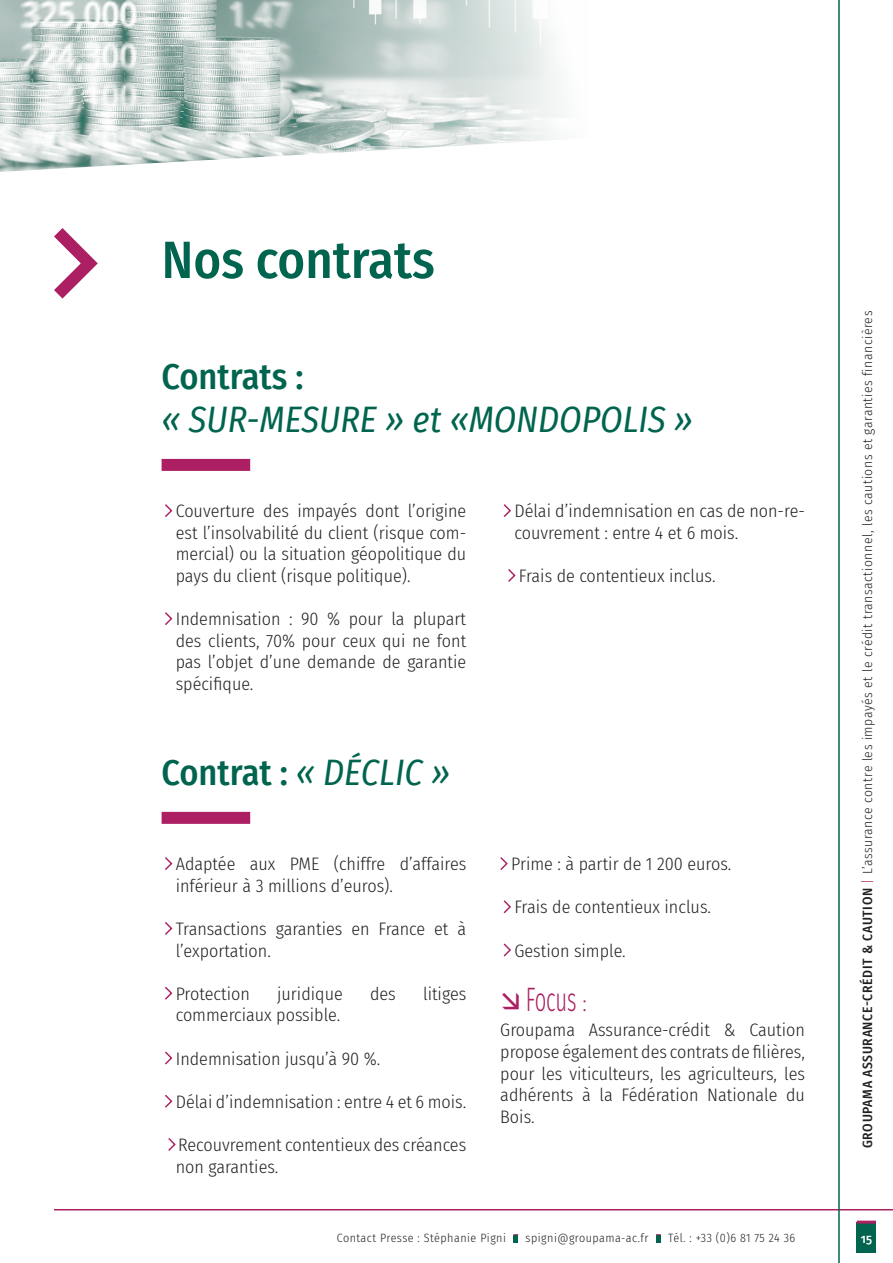
<style>
.page{position:relative;width:893px;height:1263px;background:#fff}
.page>*{position:absolute;margin:0;border:0;box-sizing:border-box;transform-origin:0 0}
.Titre_section{font:500 52.5px "Fira Sans Condensed";color:#00644e}
.Titre{font:italic 36px "Fira Sans Condensed";color:#00644e}
.Titre-2{font:500 36px "Fira Sans Condensed";color:#00644e}
.t1{font:300 33.75px "Fira Sans Condensed";letter-spacing:-.005em;color:#ac1f62;scale:.67 1}
.Paragraphe_2_lignes{font:300 18px/21.6px "Fira Sans Condensed";color:#231f20}
.t2{font:300 13.5px "Fira Sans Condensed";letter-spacing:.04em;color:#231f20}
.t3{font:500 12.75px "Fira Sans Condensed";color:#fff}
.t4{font:300 12px "Fira Sans Condensed";letter-spacing:.04em;color:#231f20}
.s1{font-weight:400;font-style:italic}
.s2{font-size:22.5px}
.s3{font-weight:500}
.s4{color:#ac1f62}
</style>
<div class="page">
<div style="left:857px;top:1222px;width:19px;height:31px;background:#00644e"></div>
<hr style="left:857px;top:1220px;width:19px;height:3px;background:#ac1f62">
<hr style="left:54px;top:1209px;width:839px;height:1px;background:#ac1f62">
<hr style="left:838px;top:0;width:2px;height:1263px;background:#00644e">
<svg style="left:513px;top:1234px;width:5px;height:8px"></svg>
<svg style="left:656px;top:1234px;width:5px;height:8px"></svg>
<svg style="left:54px;top:228px;width:44px;height:71px"></svg>
<img style="left:0;top:0;width:565px;height:172px">
<div style="left:162px;top:459px;width:88px;height:12px;background:#ac1f62"></div>
<svg style="left:165px;top:504px;width:8px;height:13px"></svg>
<svg style="left:165px;top:612px;width:8px;height:13px"></svg>
<svg style="left:503px;top:504px;width:8px;height:13px"></svg>
<svg style="left:508px;top:569px;width:8px;height:13px"></svg>
<div style="left:162px;top:812px;width:88px;height:12px;background:#ac1f62"></div>
<svg style="left:165px;top:857px;width:8px;height:13px"></svg>
<svg style="left:165px;top:922px;width:8px;height:13px"></svg>
<svg style="left:165px;top:986px;width:8px;height:14px"></svg>
<svg style="left:165px;top:1051px;width:8px;height:14px"></svg>
<svg style="left:165px;top:1094px;width:8px;height:14px"></svg>
<svg style="left:168px;top:1138px;width:8px;height:13px"></svg>
<svg style="left:500px;top:857px;width:8px;height:13px"></svg>
<svg style="left:503px;top:900px;width:8px;height:14px"></svg>
<svg style="left:503px;top:943px;width:8px;height:14px"></svg>
<p class="Titre_section" style="left:162px;top:218px;width:275px">Nos contrats</p>
<p class="Titre-2" style="left:162px;top:348px;width:143px">Contrats :</p>
<p class="Titre" style="left:162px;top:393px;width:533px">« SUR-MESURE » et «MONDOPOLIS »</p>
<p class="Paragraphe_2_lignes" style="left:176px;top:500px;width:292px;text-align:justify">Couverture des impayés dont l’origine est l’insolvabilité du client (risque com&shy;mercial) ou la situation géopolitique du pays du client (risque politique).</p>
<p class="Paragraphe_2_lignes" style="left:176px;top:608px;width:292px;text-align:justify">Indemnisation : 90 % pour la plupart des clients, 70% pour ceux qui ne font pas l’objet d’une demande de garantie spécifique.</p>
<p class="Titre-2" style="left:162px;top:744px;width:290px">Contrat : <span class="s1">« DÉCLIC »</span></p>
<p class="Paragraphe_2_lignes" style="left:176px;top:853px;width:292px">Adaptée aux PME (chiffre d’affaires inférieur à 3 millions d’euros).</p>
<p class="Paragraphe_2_lignes" style="left:176px;top:918px;width:292px">Transactions garanties en France et à l’exportation.</p>
<p class="Paragraphe_2_lignes" style="left:176px;top:982px;width:76px">Protection</p>
<p class="Paragraphe_2_lignes" style="left:277px;top:982px;width:67px">juridique</p>
<p class="Paragraphe_2_lignes" style="left:370px;top:982px;width:27px">des</p>
<p class="Paragraphe_2_lignes" style="left:423px;top:982px;width:45px">litiges</p>
<p class="Paragraphe_2_lignes" style="left:176px;top:1004px;width:166px">commerciaux possible.</p>
<p class="Paragraphe_2_lignes" style="left:176px;top:1047px;width:206px">Indemnisation jusqu’à 90 %.</p>
<p class="Paragraphe_2_lignes" style="left:176px;top:1090px;width:292px">Délai d’indemnisation : entre 4 et 6 mois.</p>
<p class="Paragraphe_2_lignes" style="left:176px;top:1134px;width:292px">Recouvrement contentieux des créances non garanties.</p>
<p class="Paragraphe_2_lignes" style="left:514px;top:500px;width:292px">Délai d’indemnisation en cas de non-re&shy;couvrement : entre 4 et 6 mois.</p>
<p class="Paragraphe_2_lignes" style="left:519px;top:565px;width:198px">Frais de contentieux inclus.</p>
<p class="Paragraphe_2_lignes" style="left:511px;top:853px;width:222px">Prime : à partir de 1 200 euros.</p>
<p class="Paragraphe_2_lignes" style="left:514px;top:896px;width:198px">Frais de contentieux inclus.</p>
<p class="Paragraphe_2_lignes" style="left:514px;top:939px;width:113px">Gestion simple.</p>
<p class="t1" style="left:526px;top:975px;width:93px">Focus <span class="s2">:</span></p>
<p class="Paragraphe_2_lignes" style="left:500px;top:1019px;width:306px;text-align:justify">Groupama Assurance-crédit &amp; Caution propose également des contrats de filières, pour les viticulteurs, les agriculteurs, les adhérents à la Fédération Nationale du Bois.</p>
<p class="t2" style="left:858px;top:1148px;width:839px;rotate:-90deg"><span class="s3">GROUPAMA ASSURANCE-CRÉDIT &amp; CAUTION</span> <span class="s4">|</span> L’assurance contre les impayés et le crédit transactionnel, les cautions et garanties financières</p>
<p class="t4" style="left:337px;top:1230px;width:171px">Contact Presse : Stéphanie Pigni</p>
<p class="t4" style="left:526px;top:1230px;width:124px">spigni@groupama-ac.fr</p>
<p class="t4" style="left:668px;top:1230px;width:128px">Tél. : +33 (0)6 81 75 24 36</p>
<p class="t3" style="left:861px;top:1229px;width:13px">15</p>
</div>
